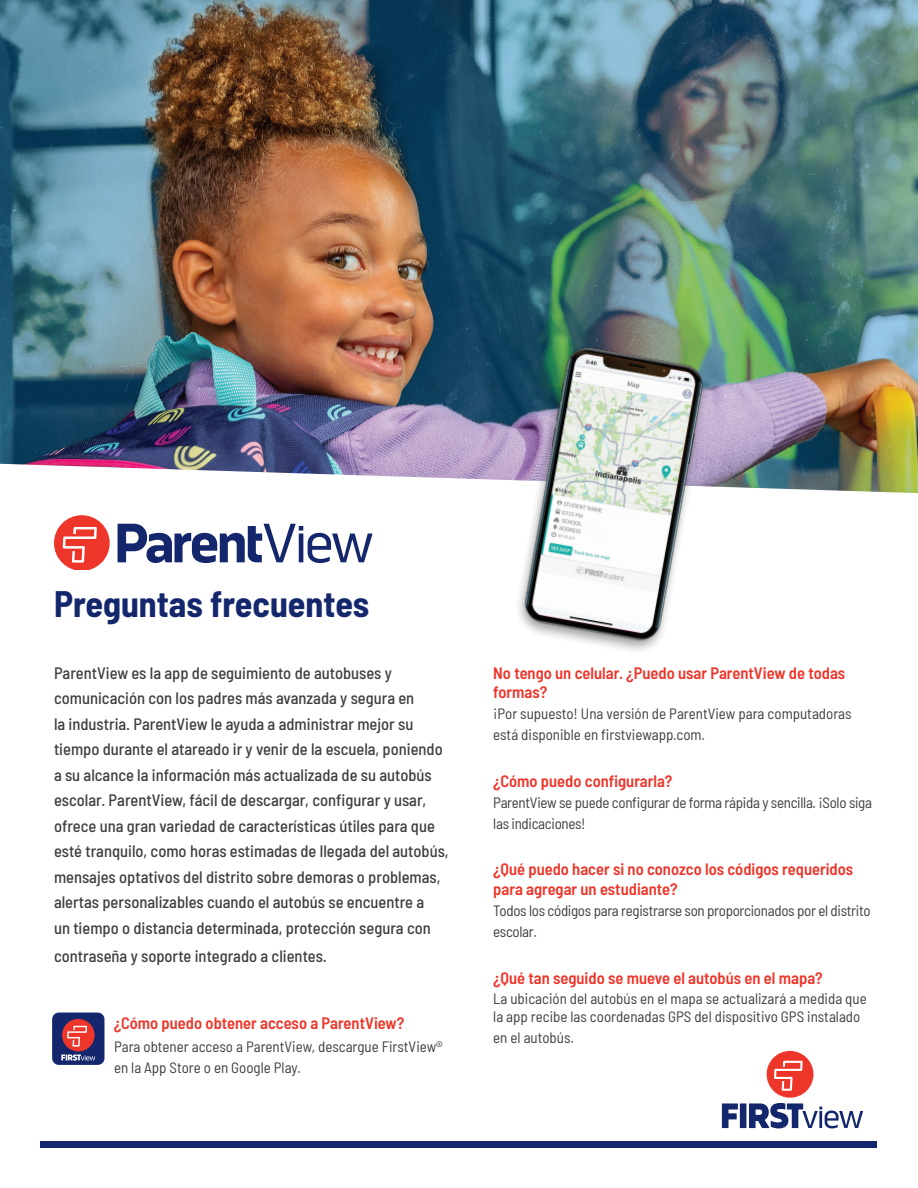
<style>
.page{position:relative;width:918px;height:1188px;background:#fff}
.page>*{position:absolute;margin:0;border:0;box-sizing:border-box;transform-origin:0 0}
.t1{font:700 semi-condensed 36px "Barlow";color:#15276c}
.t2{font:500 semi-condensed 16.5px/25.5px "Barlow";color:#3f3f3f}
.t3{font:600 semi-condensed 16.5px/19.8px "Barlow";color:#ee3529}
.t4{font:semi-condensed 15px/21px "Barlow";color:#3f3f3f}
.t5{font:semi-condensed 15px/21px "Barlow";letter-spacing:-.02em;color:#3f3f3f}
</style>
<div class="page">
<img style="left:0;top:0;width:918px;height:493px">
<svg style="left:54px;top:515px;width:56px;height:54px"></svg>
<svg style="left:118px;top:524px;width:254px;height:39px"></svg>
<div style="left:767px;top:1051px;width:46px;height:47px;background:#ee3529;border-radius:50%"></div>
<svg style="left:774px;top:1061px;width:29px;height:30px"></svg>
<div style="left:740px;top:1103px;width:6px;height:25px;background:#15276c"></div>
<svg style="left:722px;top:1103px;width:16px;height:25px"></svg>
<svg style="left:749px;top:1103px;width:114px;height:25px"></svg>
<div style="left:40px;top:1141px;width:838px;height:7px;background:#15276c"></div>
<img style="left:502px;top:335px;width:222px;height:316px">
<div style="left:52px;top:1013px;width:52px;height:52px;background:#15276c;border-radius:7px"></div>
<div style="left:62px;top:1019px;width:33px;height:32px;background:#ee3529;border-radius:50%"></div>
<svg style="left:67px;top:1026px;width:20px;height:21px"></svg>
<svg style="left:61px;top:1054px;width:34px;height:7px"></svg>
<img style="left:548px;top:495px;width:128px;height:34px">
<img style="left:546px;top:514px;width:128px;height:29px">
<img style="left:543px;top:522px;width:108px;height:27px">
<p class="t1" style="left:54px;top:578px;width:317px">Preguntas frecuentes</p>
<p class="t2" style="left:54px;top:659px;width:396px">ParentView es la app de seguimiento de autobuses y comunicación con los padres más avanzada y segura en<br>la industria. ParentView le ayuda a administrar mejor su tiempo durante el atareado ir y venir de la escuela, poniendo a su alcance la información más actualizada de su autobús escolar. ParentView, fácil de descargar, configurar y usar, ofrece una gran variedad de características útiles para que esté tranquilo, como horas estimadas de llegada del autobús, mensajes optativos del distrito sobre demoras o problemas, alertas personalizables cuando el autobús se encuentre a<br>un tiempo o distancia determinada, protección segura con</p>
<p class="t2" style="left:54px;top:942px;width:274px">contraseña y soporte integrado a clientes.</p>
<p class="t3" style="left:114px;top:1012px;width:292px">¿Cómo puedo obtener acceso a ParentView?</p>
<p class="t4" style="left:114px;top:1035px;width:330px">Para obtener acceso a ParentView, descargue FirstView® en la App Store o en Google Play.</p>
<p class="t3" style="left:493px;top:662px;width:354px">No tengo un celular. ¿Puedo usar ParentView de todas formas?</p>
<p class="t4" style="left:493px;top:702px;width:360px">¡Por supuesto! Una versión de ParentView para computadoras está disponible en firstviewapp.com.</p>
<p class="t3" style="left:493px;top:770px;width:181px">¿Cómo puedo configurarla?</p>
<p class="t5" style="left:493px;top:791px;width:380px">ParentView se puede configurar de forma rápida y sencilla. ¡Solo siga las indicaciones!</p>
<p class="t3" style="left:493px;top:858px;width:362px">¿Qué puedo hacer si no conozco los códigos requeridos para agregar un estudiante?</p>
<p class="t5" style="left:493px;top:899px;width:379px">Todos los códigos para registrarse son proporcionados por el distrito escolar.</p>
<p class="t3" style="left:493px;top:967px;width:331px">¿Qué tan seguido se mueve el autobús en el mapa?</p>
<p class="t4" style="left:493px;top:989px;width:375px;line-height:18px">La ubicación del autobús en el mapa se actualizará a medida que la app recibe las coordenadas GPS del dispositivo GPS instalado</p>
<p class="t4" style="left:493px;top:1026px;width:82px">en el autobús.</p>
</div>
